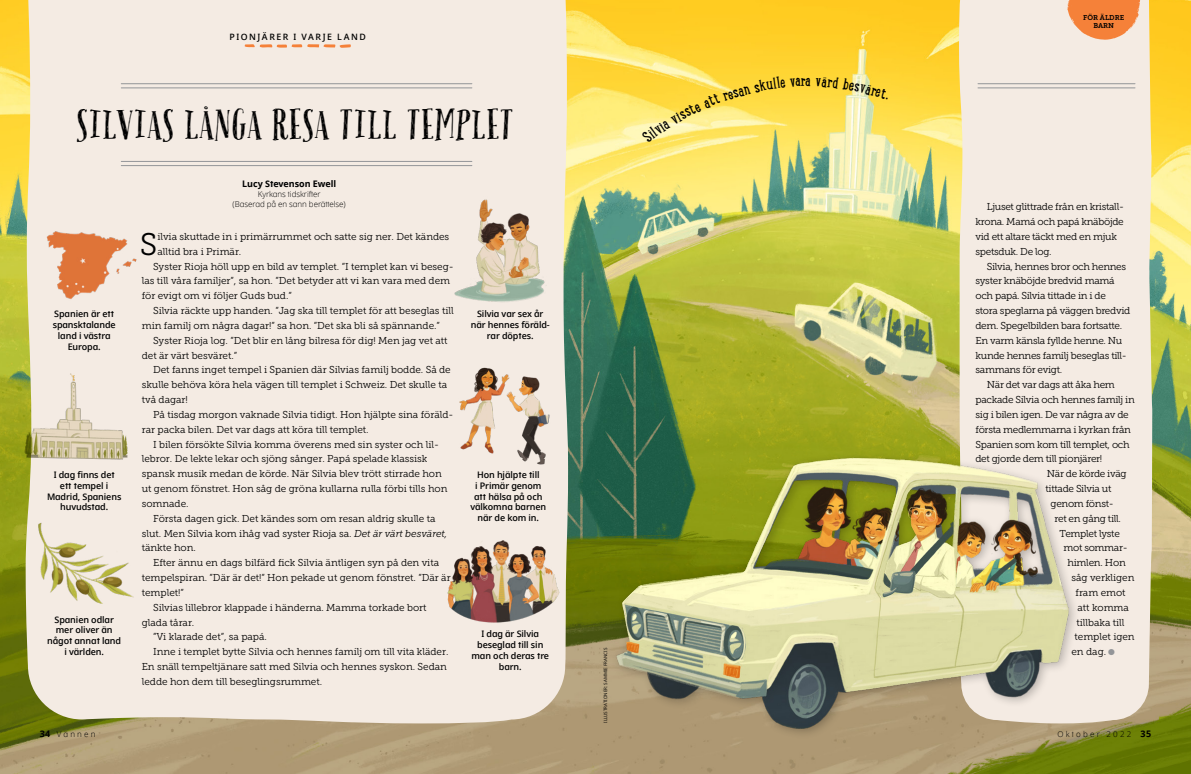
<style>
.page{position:relative;width:1191px;height:774px;background:#fff}
.page>*{position:absolute;margin:0;border:0;box-sizing:border-box;transform-origin:0 0}
.ARTCL_title_Pacific{font:36px "Pacific Northwest Rough";letter-spacing:.03em;color:#000}
.ARTCL_para_first{font:31.1px "Museo Slablds Lat 300";color:#000}
.ARTCL_para{font:10px/14.8px "Museo Slablds Lat 300";letter-spacing:-.005em;color:#000}
.ARTCL_para-2{font:10px/14.8px "Museo Slablds Lat 300";letter-spacing:-.03em;color:#000}
.ARTCL_para_first-2{font:10px/14.8px "Museo Slablds Lat 300";letter-spacing:-.005em;color:#000}
.FIGimg_para{font:600 9px/10.8px "Dots Solidlds Lat";letter-spacing:-.01em;color:#000;text-align:center}
.ARTCL-BY_para_first{font:700 9px "Dots Solidlds Lat";letter-spacing:-.005em;color:#000}
.t1{font:600 8.8px "Dots Solidlds Lat";letter-spacing:.175em;color:#000}
.ARTCL-BY_para{font:300 8px "Dots Solidlds Lat";letter-spacing:-.005em;color:#000}
.ARTCL-BY_para-2{font:300 8px "Dots Solidlds Lat";letter-spacing:.28em;color:#000}
.t2{font:7px/8px "Museo Slablds Lat 700";color:#000;text-align:center}
.t3{font:4.5px "Dots Solidlds Lat";color:#000}
.s1{font-family:"Museo Slablds Lat 300 Italic"}
.s2{font-family:"Ding P Ilds Dpi";font-size:8.5px;color:#939598}
.s3{font-weight:700;font-size:9px}
</style>
<div class="page">
<img style="left:0;top:0;width:1191px;height:774px">
<div style="left:26px;top:0;width:542px;height:723px;background:#f4ebe3"></div>
<div style="left:959px;top:0;width:194px;height:723px;background:#f4ebe3"></div>
<svg style="left:244px;top:44px;width:107px;height:4px"></svg>
<img style="left:579px;top:415px;width:513px;height:359px">
<img style="left:456px;top:360px;width:98px;height:109px">
<img style="left:447px;top:186px;width:112px;height:126px">
<img style="left:24px;top:512px;width:126px;height:103px">
<img style="left:16px;top:373px;width:113px;height:102px">
<img style="left:37px;top:218px;width:104px;height:92px">
<img style="left:437px;top:532px;width:127px;height:97px">
<svg style="left:1067px;top:0;width:73px;height:40px"></svg>
<hr style="left:121px;top:161px;width:351px;height:1px;background:#939598">
<hr style="left:121px;top:165px;width:351px;height:1px;background:#939598">
<hr style="left:121px;top:83px;width:351px;height:1px;background:#939598">
<hr style="left:121px;top:87px;width:351px;height:1px;background:#939598">
<hr style="left:978px;top:83px;width:157px;height:1px;background:#939598">
<hr style="left:978px;top:87px;width:157px;height:1px;background:#939598">
<svg style="left:641px;top:76px;width:247px;height:67px"></svg>
<p class="t1" style="left:229px;top:30px;width:138px">PIONJÄRER I VARJE LAND</p>
<p class="ARTCL_title_Pacific" style="left:78px;top:102px;width:438px">SILVIAS LÅNGA RESA TILL TEMPLET</p>
<p class="FIGimg_para" style="left:53px;top:309px;width:65px">Spanien är ett spansktalande land i västra<br>Europa.</p>
<p class="FIGimg_para" style="left:47px;top:469px;width:76px">I dag finns det ett tempel i<br>Madrid, Spaniens huvudstad.</p>
<p class="FIGimg_para" style="left:47px;top:614px;width:75px">Spanien odlar mer oliver än något annat land i världen.</p>
<p class="ARTCL-BY_para_first" style="left:242px;top:176px;width:95px">Lucy Stevenson Ewell</p>
<p class="ARTCL-BY_para" style="left:258px;top:188px;width:64px">Kyrkans tidskrifter</p>
<p class="ARTCL-BY_para" style="left:233px;top:198px;width:115px">(Baserad på en sann berättelse)</p>
<p class="ARTCL_para_first" style="left:140px;top:221px;width:19px">S</p>
<p class="ARTCL_para_first-2" style="left:157px;top:229px;width:293px">ilvia skuttade in i primärrummet och satte sig ner. Det kändes alltid bra i Primär.</p>
<p class="ARTCL_para" style="left:142px;top:258px;width:313px;text-indent:11px">Syster Rioja höll upp en bild av templet. ”I templet kan vi beseg‑ las till våra familjer”, sa hon. ”Det betyder att vi kan vara med dem för evigt om vi följer Guds bud.”</p>
<p class="ARTCL_para" style="left:142px;top:303px;width:313px;text-indent:11px">Silvia räckte upp handen. ”Jag ska till templet för att beseglas till min familj om några dagar!” sa hon. ”Det ska bli så spännande.”</p>
<p class="ARTCL_para" style="left:142px;top:332px;width:307px;text-indent:11px">Syster Rioja log. ”Det blir en lång bilresa för dig! Men jag vet att det är värt besväret.”</p>
<p class="ARTCL_para" style="left:142px;top:362px;width:310px;text-indent:11px">Det fanns inget tempel i Spanien där Silvias familj bodde. Så de skulle behöva köra hela vägen till templet i Schweiz. Det skulle ta två dagar!</p>
<p class="ARTCL_para" style="left:142px;top:407px;width:313px;text-indent:11px">På tisdag morgon vaknade Silvia tidigt. Hon hjälpte sina föräld‑ rar packa bilen. Det var dags att köra till templet.</p>
<p class="ARTCL_para" style="left:142px;top:436px;width:307px;text-indent:11px">I bilen försökte Silvia komma överens med sin syster och lil‑ lebror. De lekte lekar och sjöng sånger. Papá spelade klassisk spansk musik medan de körde. När Silvia blev trött stirrade hon ut genom fönstret. Hon såg de gröna kullarna rulla förbi tills hon somnade.</p>
<p class="ARTCL_para" style="left:142px;top:510px;width:307px;text-indent:11px">Första dagen gick. Det kändes som om resan aldrig skulle ta slut. Men Silvia kom ihåg vad syster Rioja sa. <span class="s1">Det är värt besväret, </span>tänkte hon.</p>
<p class="ARTCL_para" style="left:142px;top:555px;width:310px;text-indent:11px">Efter ännu en dags bilfärd fick Silvia äntligen syn på den vita tempelspiran. ”Där är det!” Hon pekade ut genom fönstret. ”Där är templet!”</p>
<p class="ARTCL_para" style="left:142px;top:599px;width:286px;text-indent:11px">Silvias lillebror klappade i händerna. Mamma torkade bort glada tårar.</p>
<p class="ARTCL_para" style="left:153px;top:629px;width:115px">”Vi klarade det”, sa papá.</p>
<p class="ARTCL_para" style="left:142px;top:644px;width:308px;text-indent:11px">Inne i templet bytte Silvia och hennes familj om till vita kläder.<br>En snäll tempeltjänare satt med Silvia och hennes syskon. Sedan ledde hon dem till beseglingsrummet.</p>
<p class="FIGimg_para" style="left:471px;top:309px;width:81px">Silvia var sex år när hennes föräld&shy;rar döptes.</p>
<p class="FIGimg_para" style="left:470px;top:469px;width:77px">Hon hjälpte till<br>i Primär genom att hälsa på och välkomna barnen när de kom in.</p>
<p class="FIGimg_para" style="left:471px;top:629px;width:79px">I dag är Silvia beseglad till sin man och deras tre barn.</p>
<p class="t3" style="left:602px;top:723px;width:77px;rotate:-90deg">ILLUSTRATIONER: SAMMIE FRANCIS</p>
<p class="t2" style="left:1083px;top:13px;width:42px">FÖR ÄLDRE<br>BARN</p>
<p class="ARTCL_para-2" style="left:975px;top:199px;width:150px;text-indent:11px">Ljuset glittrade från en kristall‑ krona. Mamá och papá knäböjde vid ett altare täckt med en mjuk spetsduk. De log.</p>
<p class="ARTCL_para-2" style="left:975px;top:258px;width:156px;text-indent:11px">Silvia, hennes bror och hennes syster knäböjde bredvid mamá och papá. Silvia tittade in i de stora speglarna på väggen bredvid dem. Spegelbilden bara fortsatte.<br>En varm känsla fyllde henne. Nu kunde hennes familj beseglas till‑ sammans för evigt.</p>
<p class="ARTCL_para-2" style="left:975px;top:377px;width:161px;text-indent:11px">När det var dags att åka hem packade Silvia och hennes familj in sig i bilen igen. De var några av de första medlemmarna i kyrkan från<br>Spanien som kom till templet, och det gjorde dem till pionjärer!</p>
<p class="ARTCL_para-2" style="left:1046px;top:466px;width:81px">När de körde iväg</p>
<p class="ARTCL_para-2" style="left:1045px;top:481px;width:68px">tittade Silvia ut</p>
<p class="ARTCL_para-2" style="left:1050px;top:496px;width:65px">genom fönst‑</p>
<p class="ARTCL_para-2" style="left:1054px;top:510px;width:68px">ret en gång till.</p>
<p class="ARTCL_para-2" style="left:1059px;top:525px;width:62px">Templet lyste</p>
<p class="ARTCL_para-2" style="left:1063px;top:540px;width:66px">mot sommar‑</p>
<p class="ARTCL_para-2" style="left:1067px;top:555px;width:60px">himlen. Hon</p>
<p class="ARTCL_para" style="left:1071px;top:570px;width:64px">såg verkligen</p>
<p class="ARTCL_para" style="left:1075px;top:585px;width:52px">fram emot</p>
<p class="ARTCL_para" style="left:1077px;top:599px;width:53px">att komma</p>
<p class="ARTCL_para" style="left:1076px;top:614px;width:50px">tillbaka till</p>
<p class="ARTCL_para" style="left:1074px;top:629px;width:62px">templet igen</p>
<p class="ARTCL_para" style="left:1071px;top:644px;width:45px">en dag. <span class="s2">●</span></p>
<p class="ARTCL-BY_para" style="left:40px;top:728px;width:57px"><span class="s3">34</span> Vännen</p>
<p class="ARTCL-BY_para-2" style="left:1057px;top:728px;width:95px">Oktober 2022 <span class="s3">35</span></p>
</div>
